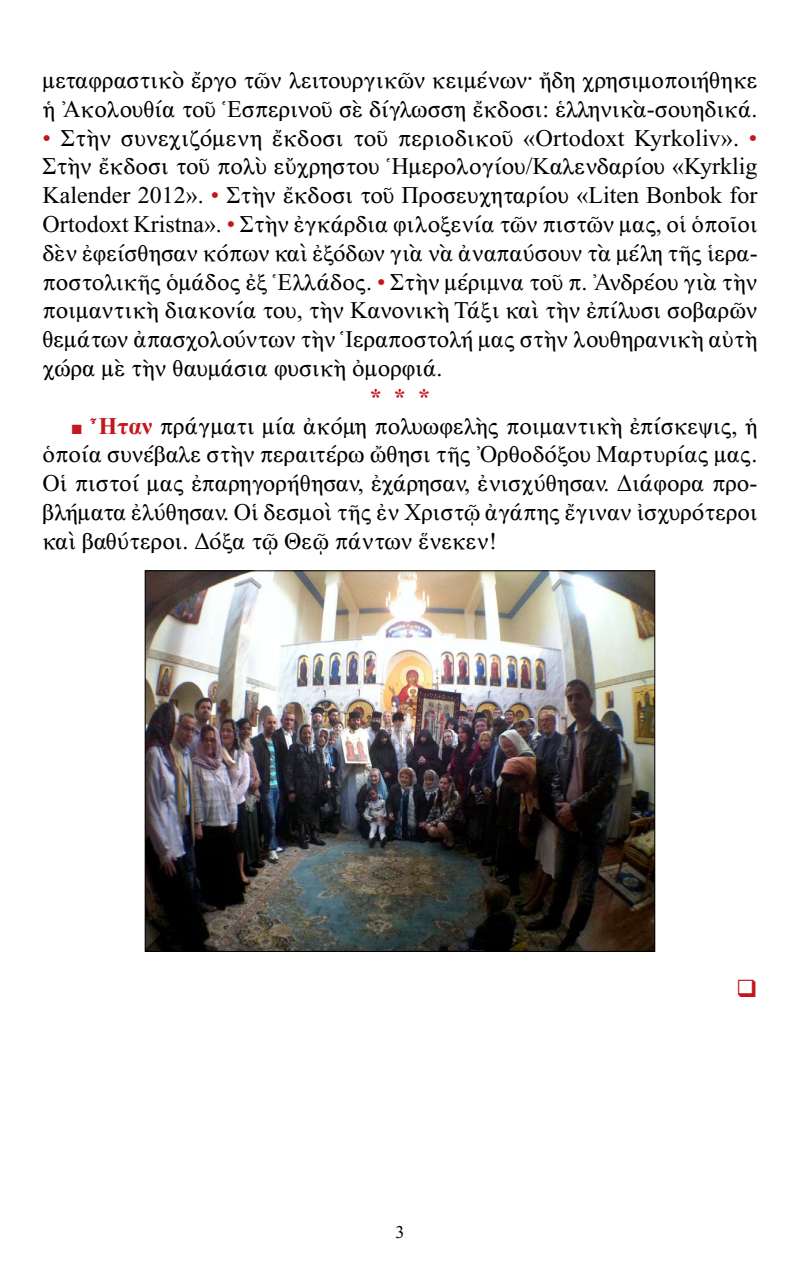
<style>
.page{position:relative;width:800px;height:1270px;background:#fff}
.page>*{position:absolute;margin:0;border:0;box-sizing:border-box;transform-origin:0 0}
.t1{font:24px/28.8px "CTOS New Times Roman Test 1";color:#000;text-align:justify}
.t2{font:24px "CTOS New Times Bold Test 1";color:#c4161c}
.t3{font:18px "CTOS New Times Roman Test 1";color:#000}
.s1{color:#c4161c}
.s2{font-size:20px;color:#c4161c}
.s3{font-family:"CTOS New Times Bold Test 1";color:#c4161c}
</style>
<div class="page">
<img style="left:147px;top:572px;width:506px;height:378px">
<p class="t1" style="left:42px;top:66px;width:716px">μεταφραστικὸ ἔργο τῶν λειτουργικῶν κειμένων· ἤδη χρησιμοποιήθηκε ἡ Ἀκολουθία τοῦ Ἑσπερινοῦ σὲ δίγλωσση ἔκδοσι: ἑλληνικὰ-σουηδικά.</p>
<p class="t1" style="left:42px;top:123px;width:716px"><span class="s1">•</span> Στὴν συνεχιζόμενη ἔκδοσι τοῦ περιοδικοῦ «Ortodoxt Kyrkoliv». <span class="s1">• </span>Στὴν ἔκδοσι τοῦ πολὺ εὔχρηστου Ἡμερολογίου/Καλενδαρίου «Kyrklig Kalender 2012». <span class="s1">•</span> Στὴν ἔκδοσι τοῦ Προσευχηταρίου «Liten Bonbok for Ortodoxt Kristna». <span class="s1">•</span> Στὴν ἐγκάρδια φιλοξενία τῶν πιστῶν μας, οἱ ὁποῖοι δὲν ἐφείσθησαν κόπων καὶ ἐξόδων γιὰ νὰ ἀναπαύσουν τὰ μέλη τῆς ἱερα&shy;ποστολικῆς ὁμάδος ἐξ Ἑλλάδος. <span class="s1">•</span> Στὴν μέριμνα τοῦ π. Ἀνδρέου γιὰ τὴν ποιμαντικὴ διακονία του, τὴν Κανονικὴ Τάξι καὶ τὴν ἐπίλυσι σοβαρῶν θεμάτων ἀπασχολούντων τὴν Ἱεραποστολή μας στὴν λουθηρανικὴ αὐτὴ χώρα μὲ τὴν θαυμάσια φυσικὴ ὀμορφιά.</p>
<p class="t2" style="left:370px;top:384px;width:61px">* * *</p>
<p class="t1" style="left:42px;top:411px;width:716px;text-indent:28px"><span class="s2">■</span> <span class="s3">Ἦταν</span> πράγματι μία ἀκόμη πολυωφελὴς ποιμαντικὴ ἐπίσκεψις, ἡ ὁποία συνέβαλε στὴν περαιτέρω ὤθησι τῆς Ὀρθοδόξου Μαρτυρίας μας.<br>Οἱ πιστοί μας ἐπαρηγορήθησαν, ἐχάρησαν, ἐνισχύθησαν. Διάφορα προ&shy;βλήματα ἐλύθησαν. Οἱ δεσμοὶ τῆς ἐν Χριστῷ ἀγάπης ἔγιναν ἰσχυρότεροι καὶ βαθύτεροι. Δόξα τῷ Θεῷ πάντων ἕνεκεν!</p>
<p class="t3" style="left:395px;top:1222px;width:10px">3</p>
</div>
